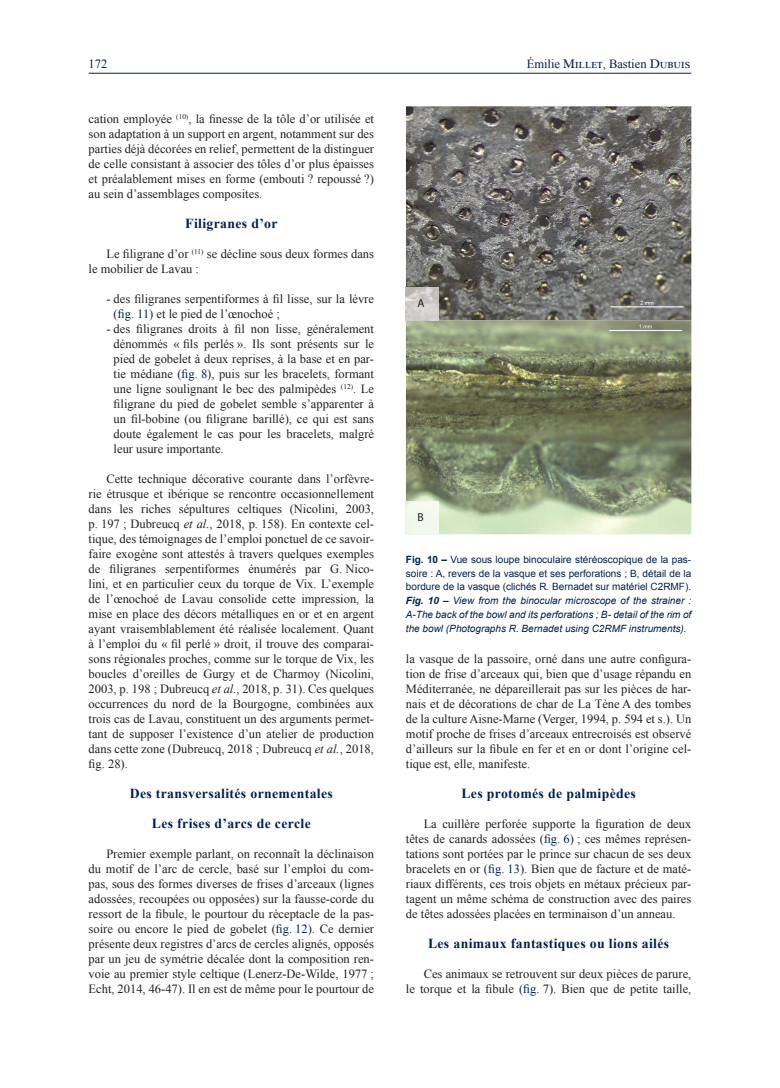
<style>
.page{position:relative;width:780px;height:1088px;background:#fff}
.page>*{position:absolute;margin:0;border:0;box-sizing:border-box;transform-origin:0 0}
.t1{font:700 13.75px/30px "Times New Roman";letter-spacing:.025em;color:#00214f;text-align:center}
.t2{font:12.5px/15px "Times New Roman";color:#231f20;text-align:justify}
.t3{font:12.5px "Times New Roman";color:#00214f}
.t4{font:11.62px "Myriad Pro";color:#231f20}
.t5{font:10px/13.8px "Arial";color:#00214f;text-align:justify}
.s1{font-family:"Times Ten Roman SC"}
.s2{color:#00214f}
.s3{font-style:italic}
.s4{font-weight:700}
.s5{font-weight:700;font-style:italic}
</style>
<div class="page">
<hr style="left:89px;top:73px;width:602px;height:1px;background:#00214f">
<img style="left:406px;top:106px;width:285px;height:428px">
<img style="left:406px;top:288px;width:32px;height:32px">
<img style="left:406px;top:502px;width:32px;height:32px">
<p class="t3" style="left:89px;top:55px;width:20px">172</p>
<p class="t3" style="left:526px;top:55px;width:165px">Émilie <span class="s1">Millet</span>, Bastien <span class="s1">Dubuis</span></p>
<p class="t2" style="left:89px;top:111px;width:287px">cation employée <sup>(10)</sup>, la finesse de la tôle d’or utilisée et son adaptation à un support en argent, notamment sur des parties déjà décorées en relief, permettent de la distinguer de celle consistant à associer des tôles d’or plus épaisses et préalablement mises en forme (embouti ? repoussé ?) au sein d’assemblages composites.</p>
<p class="t1" style="left:185px;top:208px;width:94px">Filigranes d’or</p>
<p class="t2" style="left:89px;top:246px;width:287px;text-indent:18px">Le filigrane d’or <sup>(11)</sup> se décline sous deux formes dans le mobilier de Lavau :</p>
<p class="t2" style="left:114px;top:291px;width:262px;text-indent:-7px">- des filigranes serpentiformes à fil lisse, sur la lèvre (<span class="s2">fig. 11</span>) et le pied de l’œnochoé ;</p>
<p class="t2" style="left:114px;top:321px;width:262px;text-indent:-7px">- des filigranes droits à fil non lisse, généralement dénommés « fils perlés ». Ils sont présents sur le pied de gobelet à deux reprises, à la base et en par&shy;tie médiane (<span class="s2">fig. 8</span>), puis sur les bracelets, formant une ligne soulignant le bec des palmipèdes <sup>(12)</sup>. Le filigrane du pied de gobelet semble s’apparenter à un fil-bobine (ou filigrane barillé), ce qui est sans doute également le cas pour les bracelets, malgré leur usure importante.</p>
<p class="t2" style="left:89px;top:471px;width:287px;text-indent:18px">Cette technique décorative courante dans l’orfèvre&shy;rie étrusque et ibérique se rencontre occasionnellement dans les riches sépultures celtiques (Nicolini, 2003, p. 197 ; Dubreucq <span class="s3">et al.</span>, 2018, p. 158). En contexte cel&shy;tique, des témoignages de l’emploi ponctuel de ce savoir&shy;faire exogène sont attestés à travers quelques exemples de filigranes serpentiformes énumérés par G. Nico&shy;lini, et en particulier ceux du torque de Vix. L’exemple de l’œnochoé de Lavau consolide cette impression, la mise en place des décors métalliques en or et en argent ayant vraisemblablement été réalisée localement. Quant à l’emploi du « fil perlé » droit, il trouve des comparai&shy;sons régionales proches, comme sur le torque de Vix, les boucles d’oreilles de Gurgy et de Charmoy (Nicolini, 2003, p. 198 ; Dubreucq <span class="s3">et al.</span>, 2018, p. 31). Ces quelques occurrences du nord de la Bourgogne, combinées aux trois cas de Lavau, constituent un des arguments permet&shy;tant de supposer l’existence d’un atelier de production dans cette zone (Dubreucq, 2018 ; Dubreucq <span class="s3">et al.</span>, 2018, fig. 28).</p>
<p class="t1" style="left:130px;top:778px;width:205px">Des transversalités ornementales<br>Les frises d’arcs de cercle</p>
<p class="t2" style="left:89px;top:846px;width:287px;text-indent:18px">Premier exemple parlant, on reconnaît la déclinaison du motif de l’arc de cercle, basé sur l’emploi du com&shy;pas, sous des formes diverses de frises d’arceaux (lignes adossées, recoupées ou opposées) sur la fausse-corde du ressort de la fibule, le pourtour du réceptacle de la pas&shy;soire ou encore le pied de gobelet (<span class="s2">fig. 12</span>). Ce dernier présente deux registres d’arcs de cercles alignés, opposés par un jeu de symétrie décalée dont la composition ren&shy;voie au premier style celtique (Lenerz-De-Wilde, 1977 ; Echt, 2014, 46-47). Il en est de même pour le pourtour de</p>
<p class="t4" style="left:417px;top:296px;width:9px">A</p>
<p class="t4" style="left:417px;top:510px;width:8px">B</p>
<p class="t5" style="left:406px;top:552px;width:287px"><span class="s4">Fig. 10 –</span> Vue sous loupe binoculaire stéréoscopique de la pas&shy;soire : A, revers de la vasque et ses perforations ; B, détail de la bordure de la vasque (clichés R. Bernadet sur matériel C2RMF).<br><span class="s5">Fig. 10 –</span> <span class="s3">View from the binocular microscope of the strainer :<br>A-The back of the bowl and its perforations ; B- detail of the rim of the bowl (Photographs R. Bernadet using C2RMF instruments).</span></p>
<p class="t2" style="left:406px;top:651px;width:287px">la vasque de la passoire, orné dans une autre configura&shy;tion de frise d’arceaux qui, bien que d’usage répandu en Méditerranée, ne dépareillerait pas sur les pièces de har&shy;nais et de décorations de char de La Tène A des tombes de la culture Aisne-Marne (Verger, 1994, p. 594 et s.). Un motif proche de frises d’arceaux entrecroisés est observé d’ailleurs sur la fibule en fer et en or dont l’origine cel&shy;tique est, elle, manifeste.</p>
<p class="t1" style="left:461px;top:778px;width:176px">Les protomés de palmipèdes</p>
<p class="t2" style="left:406px;top:816px;width:287px;text-indent:18px">La cuillère perforée supporte la figuration de deux têtes de canards adossées (<span class="s2">fig. 6</span>) ; ces mêmes représen&shy;tations sont portées par le prince sur chacun de ses deux bracelets en or (<span class="s2">fig. 13</span>). Bien que de facture et de maté&shy;riaux différents, ces trois objets en métaux précieux par&shy;tagent un même schéma de construction avec des paires de têtes adossées placées en terminaison d’un anneau.</p>
<p class="t1" style="left:428px;top:928px;width:243px">Les animaux fantastiques ou lions ailés</p>
<p class="t2" style="left:406px;top:966px;width:287px;text-align:right">Ces animaux se retrouvent sur deux pièces de parure,<br>le torque et la fibule (<span class="s2">fig. 7</span>). Bien que de petite taille,</p>
</div>
